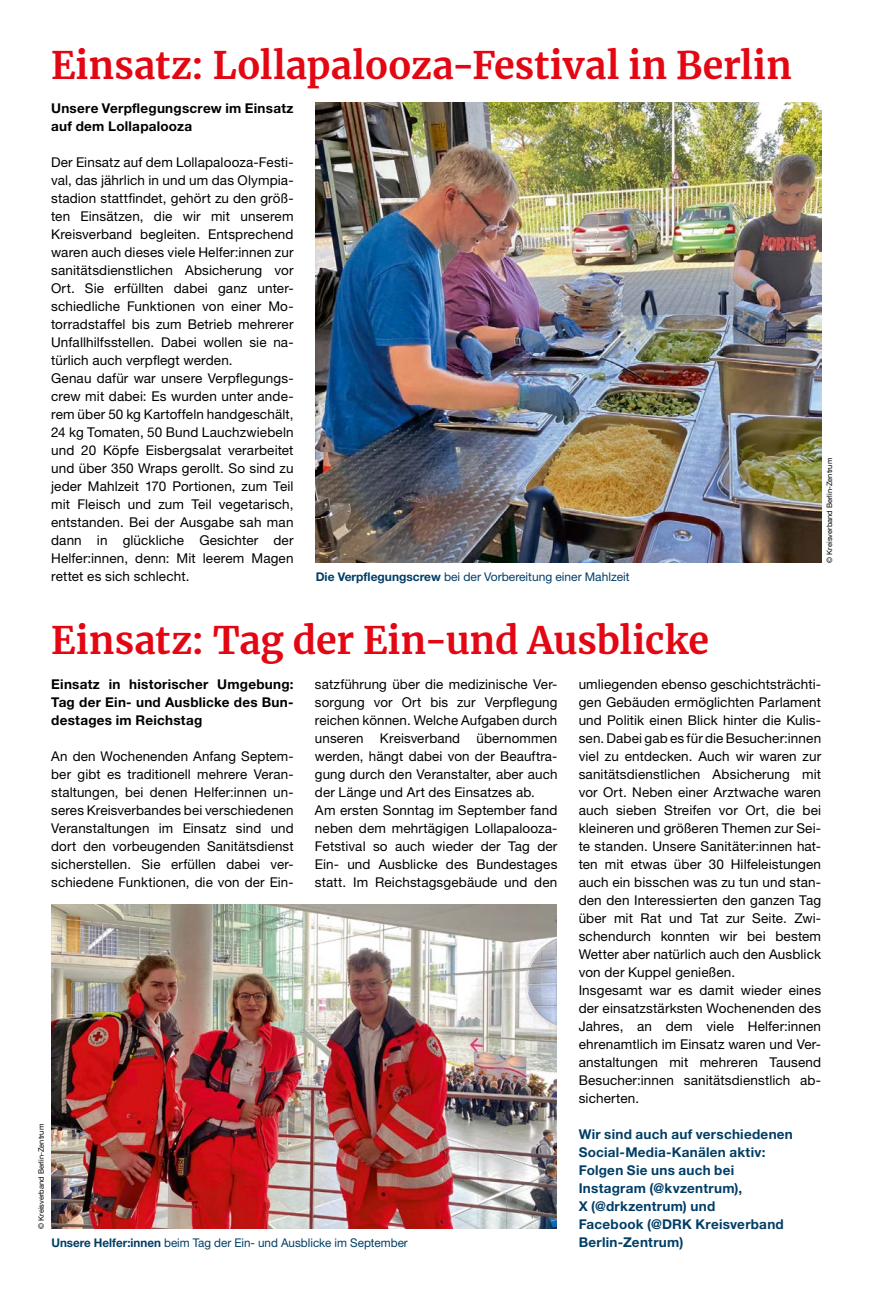
<style>
.page{position:relative;width:872px;height:1297px;background:#fff}
.page>*{position:absolute;margin:0;border:0;box-sizing:border-box;transform-origin:0 0}
.MGB_Headline{font:700 37.5px "Merriweather";color:#e30613}
.MGB_Copy{font:13.5px/18px "Helvetica Neue LT Pro";letter-spacing:.01em;color:#000;text-align:justify}
.MGB_Info{font:700 13.5px/18px "Helvetica Neue LT Pro";letter-spacing:.02em;color:#003e66}
.MGB_Copy-2{font:700 13.5px/18px "Helvetica Neue LT Pro";letter-spacing:.02em;color:#000}
.MGB_BU{font:12px "Helvetica Neue LT Pro";color:#003e66}
.MGB_Fotocredits{font:7.5px "Helvetica Neue LT Pro";color:#000}
.s1{font-weight:700}
</style>
<div class="page">
<img style="left:51px;top:905px;width:506px;height:324px">
<img style="left:316px;top:102px;width:505px;height:461px">
<p class="MGB_Headline" style="left:51px;top:39px;width:742px">Einsatz: Lollapalooza-Festival in Berlin</p>
<p class="MGB_Copy-2" style="left:51px;top:98px;width:244px">Unsere Verpflegungscrew im Einsatz auf dem Lollapalooza</p>
<p class="MGB_Copy" style="left:51px;top:152px;width:244px">Der Einsatz auf dem Lollapalooza-Festi&shy;val, das jährlich in und um das Olympia&shy;stadion stattfindet, gehört zu den größ&shy;ten Einsätzen, die wir mit unserem Kreisverband begleiten. Entsprechend waren auch dieses viele Helfer:innen zur sanitätsdienstlichen Absicherung vor Ort. Sie erfüllten dabei ganz unter&shy;schiedliche Funktionen von einer Mo&shy;torradstaffel bis zum Betrieb mehrerer Unfallhilfsstellen. Dabei wollen sie na&shy;türlich auch verpflegt werden.</p>
<p class="MGB_Copy" style="left:51px;top:368px;width:244px">Genau dafür war unsere Verpflegungs&shy;crew mit dabei: Es wurden unter ande&shy;rem über 50 kg Kartoffeln handgeschält, 24 kg Tomaten, 50 Bund Lauchzwiebeln und 20 Köpfe Eisbergsalat verarbeitet und über 350 Wraps gerollt. So sind zu jeder Mahlzeit 170 Portionen, zum Teil mit Fleisch und zum Teil vegetarisch, entstanden. Bei der Ausgabe sah man dann in glückliche Gesichter der Helfer:innen, denn: Mit leerem Magen rettet es sich schlecht.</p>
<p class="MGB_BU" style="left:316px;top:569px;width:315px"><span class="s1">Die Verpflegungscrew</span> bei der Vorbereitung einer Mahlzeit</p>
<p class="MGB_Fotocredits" style="left:825px;top:563px;width:106px;rotate:-90deg">© Kreisverband Berlin-Zentrum</p>
<p class="MGB_Headline" style="left:51px;top:614px;width:659px">Einsatz: Tag der Ein-und Ausblicke</p>
<p class="MGB_Copy-2" style="left:51px;top:674px;width:244px;text-align:justify">Einsatz in historischer Umgebung:<br>Tag der Ein- und Ausblicke des Bun&shy;destages im Reichstag</p>
<p class="MGB_Copy" style="left:51px;top:746px;width:244px">An den Wochenenden Anfang Septem&shy;ber gibt es traditionell mehrere Veran&shy;staltungen, bei denen Helfer:innen un&shy;seres Kreisverbandes bei verschiedenen Veranstaltungen im Einsatz sind und dort den vorbeugenden Sanitätsdienst sicherstellen. Sie erfüllen dabei ver&shy;schiedene Funktionen, die von der Ein-</p>
<p class="MGB_Copy" style="left:315px;top:674px;width:244px">satzführung über die medizinische Ver&shy;sorgung vor Ort bis zur Verpflegung reichen können. Welche Aufgaben durch unseren Kreisverband übernommen werden, hängt dabei von der Beauftra&shy;gung durch den Veranstalter, aber auch der Länge und Art des Einsatzes ab.</p>
<p class="MGB_Copy" style="left:315px;top:800px;width:244px">Am ersten Sonntag im September fand neben dem mehrtägigen Lollapalooza-Fetstival so auch wieder der Tag der Ein- und Ausblicke des Bundestages statt. Im Reichstagsgebäude und den</p>
<p class="MGB_Copy" style="left:578px;top:674px;width:244px">umliegenden ebenso geschichtsträchti&shy;gen Gebäuden ermöglichten Parlament und Politik einen Blick hinter die Kulis&shy;sen. Dabei gab es für die Besucher:innen viel zu entdecken. Auch wir waren zur sanitätsdienstlichen Absicherung mit vor Ort. Neben einer Arztwache waren auch sieben Streifen vor Ort, die bei kleineren und größeren Themen zur Sei&shy;te standen. Unsere Sanitäter:innen hat&shy;ten mit etwas über 30 Hilfeleistungen auch ein bisschen was zu tun und stan&shy;den den Interessierten den ganzen Tag über mit Rat und Tat zur Seite. Zwi&shy;schendurch konnten wir bei bestem Wetter aber natürlich auch den Ausblick von der Kuppel genießen.</p>
<p class="MGB_Copy" style="left:578px;top:980px;width:244px">Insgesamt war es damit wieder eines der einsatzstärksten Wochenenden des Jahres, an dem viele Helfer:innen ehrenamtlich im Einsatz waren und Ver&shy;anstaltungen mit mehreren Tausend Besucher:innen sanitätsdienstlich ab&shy;sicherten.</p>
<p class="MGB_Info" style="left:578px;top:1124px;width:216px">Wir sind auch auf verschiedenen<br>Social-Media-Kanälen aktiv:</p>
<p class="MGB_Info" style="left:578px;top:1160px;width:157px">Folgen Sie uns auch bei</p>
<p class="MGB_Info" style="left:578px;top:1178px;width:165px">Instagram (@kvzentrum),</p>
<p class="MGB_Info" style="left:578px;top:1196px;width:138px">X (@drkzentrum) und</p>
<p class="MGB_Info" style="left:578px;top:1214px;width:207px">Facebook (@DRK Kreisverband<br>Berlin-Zentrum)</p>
<p class="MGB_Fotocredits" style="left:37px;top:1229px;width:106px;rotate:-90deg">© Kreisverband Berlin-Zentrum</p>
<p class="MGB_BU" style="left:51px;top:1235px;width:358px"><span class="s1">Unsere Helfer:innen</span> beim Tag der Ein- und Ausblicke im September</p>
</div>
